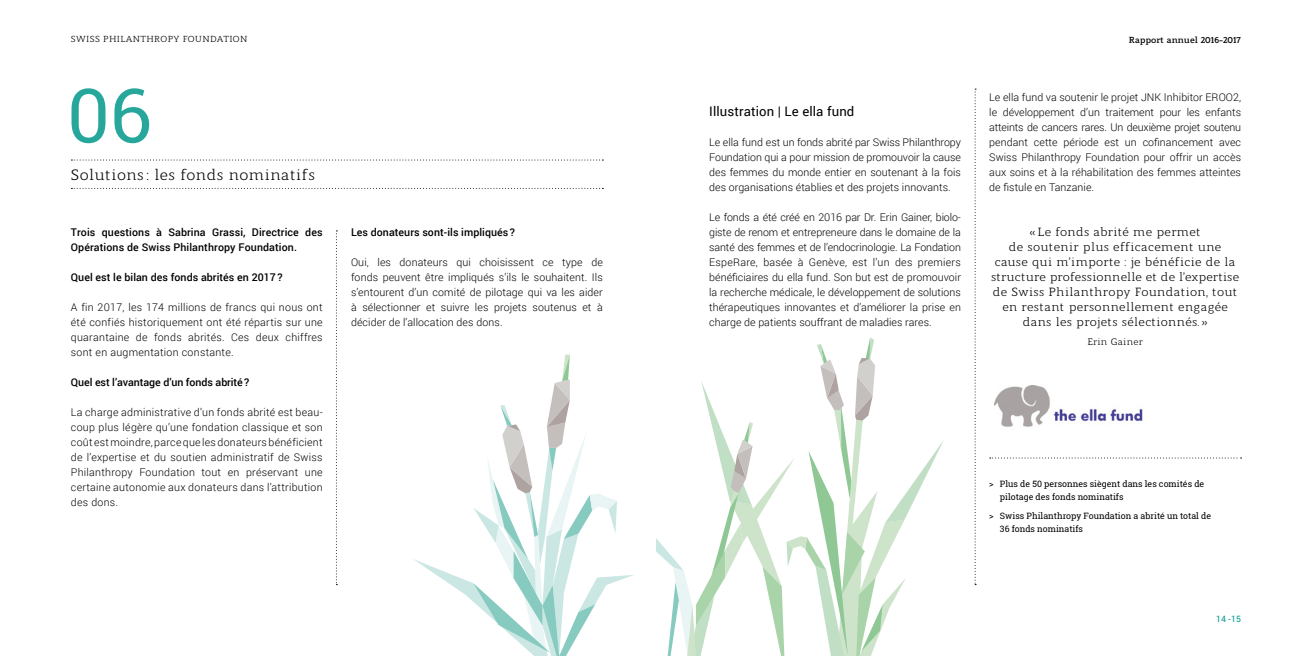
<style>
.page{position:relative;width:1312px;height:656px;background:#fff}
.page>*{position:absolute;margin:0;border:0;box-sizing:border-box;transform-origin:0 0}
.t1{font:75px "Roboto";color:#27a79c}
.t2{font:15px "Modum";letter-spacing:.025em;color:#000}
.t3{font:13.12px "Roboto";letter-spacing:.01em;color:#000}
.t4{font:11.88px/15px "Modum";letter-spacing:.025em;color:#000;text-align:center}
.t5{font:300 10.62px/15px "Roboto";letter-spacing:.005em;color:#000;text-align:justify}
.t6{font:500 10.62px/15px "Roboto";letter-spacing:.005em;color:#000}
.t7{font:9.38px "Modum";letter-spacing:.025em;color:#000}
.t8{font:8.75px/12.5px "Roboto Slab";color:#000}
.t9{font:8.75px "Modum";letter-spacing:.035em;color:#000}
.t10{font:700 8.75px "Modum W00";letter-spacing:.005em;color:#000}
.t11{font:500 8.75px "Roboto";color:#27a79c}
</style>
<div class="page">
<svg style="left:71px;top:159px;width:532px;height:1px"></svg>
<svg style="left:71px;top:188px;width:532px;height:1px"></svg>
<svg style="left:974px;top:89px;width:1px;height:496px"></svg>
<img style="left:994px;top:385px;width:149px;height:42px">
<svg style="left:336px;top:230px;width:1px;height:355px"></svg>
<svg style="left:989px;top:457px;width:252px;height:1px"></svg>
<svg style="left:414px;top:354px;width:219px;height:302px"></svg>
<svg style="left:656px;top:337px;width:287px;height:319px"></svg>
<p class="t9" style="left:71px;top:32px;width:178px">SWISS PHILANTHROPY FOUNDATION</p>
<h1 class="t1" style="left:67px;top:63px;width:86px">06</h1>
<h2 class="t2" style="left:71px;top:163px;width:246px">Solutions : les fonds nominatifs</h2>
<p class="t6" style="left:71px;top:224px;width:253px">Trois questions à Sabrina Grassi, Directrice des<br>Opérations de Swiss Philanthropy Foundation.</p>
<p class="t6" style="left:71px;top:269px;width:213px">Quel est le bilan des fonds abrités en 2017 ?</p>
<p class="t5" style="left:71px;top:299px;width:253px">A fin 2017, les 174 millions de francs qui nous ont été confiés historiquement ont été répartis sur une quarantaine de fonds abrités. Ces deux chiffres sont en augmentation constante.</p>
<p class="t6" style="left:71px;top:374px;width:180px">Quel est l’avantage d’un fonds abrité?</p>
<p class="t5" style="left:71px;top:404px;width:253px">La charge administrative d’un fonds abrité est beau&shy;coup plus légère qu’une fondation classique et son coût est moindre, parce que les donateurs bénéficient de l’expertise et du soutien administratif de Swiss Philanthropy Foundation tout en préservant une certaine autonomie aux donateurs dans l’attribution des dons.</p>
<p class="t6" style="left:351px;top:224px;width:165px">Les donateurs sont-ils impliqués ?</p>
<p class="t5" style="left:351px;top:254px;width:253px">Oui, les donateurs qui choisissent ce type de fonds peuvent être impliqués s’ils le souhaitent. Ils s’entourent d’un comité de pilotage qui va les aider à sélectionner et suivre les projets soutenus et à décider de l’allocation des dons.</p>
<p class="t3" style="left:709px;top:102px;width:147px">Illustration | Le ella fund</p>
<p class="t5" style="left:709px;top:134px;width:253px">Le ella fund est un fonds abrité par Swiss Philanthropy Foundation qui a pour mission de promouvoir la cause des femmes du monde entier en soutenant à la fois des organisations établies et des projets innovants.</p>
<p class="t5" style="left:709px;top:209px;width:253px">Le fonds a été créé en 2016 par Dr. Erin Gainer, biolo&shy;giste de renom et entrepreneure dans le domaine de la santé des femmes et de l’endocrinologie. La Fondation EspeRare, basée à Genève, est l’un des premiers bénéficiaires du ella fund. Son but est de promouvoir la recherche médicale, le développement de solutions thérapeutiques innovantes et d’améliorer la prise en charge de patients souffrant de maladies rares.</p>
<p class="t10" style="left:1128px;top:33px;width:114px">Rapport annuel 2016-2017</p>
<p class="t5" style="left:989px;top:89px;width:253px">Le ella fund va soutenir le projet JNK Inhibitor EROO2, le développement d’un traitement pour les enfants atteints de cancers rares. Un deuxième projet soutenu pendant cette période est un cofinancement avec Swiss Philanthropy Foundation pour offrir un accès aux soins et à la réhabilitation des femmes atteintes de fistule en Tanzanie.</p>
<p class="t4" style="left:991px;top:223px;width:249px">« Le fonds abrité me permet<br>de soutenir plus efficacement une cause qui m’importe : je bénéficie de la structure professionnelle et de l’expertise de Swiss Philanthropy Foundation, tout en restant personnellement engagée dans les projets sélectionnés. »</p>
<p class="t7" style="left:1087px;top:334px;width:57px">Erin Gainer</p>
<p class="t8" style="left:999px;top:477px;width:206px;text-indent:-11px">&gt; Plus de 50 personnes siègent dans les comités de pilotage des fonds nominatifs</p>
<p class="t8" style="left:999px;top:509px;width:213px;text-indent:-11px">&gt; Swiss Philanthropy Foundation a abrité un total de<br>36 fonds nominatifs</p>
<p class="t11" style="left:1215px;top:612px;width:26px">14 -15</p>
</div>
